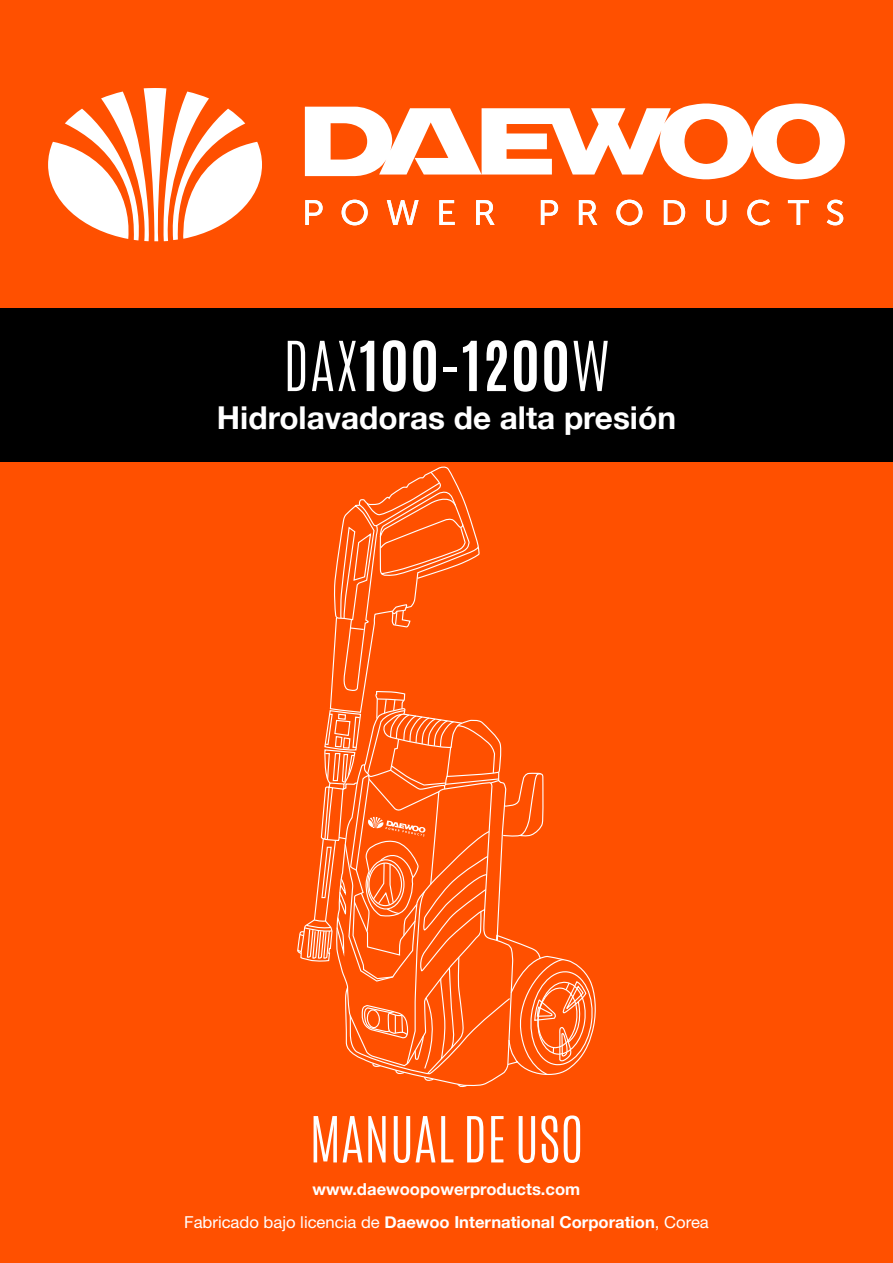
<style>
.page{position:relative;width:893px;height:1263px;background:#fff}
.page>*{position:absolute;margin:0;border:0;box-sizing:border-box;transform-origin:0 0}
.t1{font:700 58.5px "Antonio";letter-spacing:.025em;color:#fff}
.t2{font:300 54px "Antonio";color:#fff}
.t3{font:700 31.5px "Helvetica Neue";color:#fff}
.t4{font:700 16.5px "Helvetica Neue";color:#fff}
.s1{font-weight:300}
.s2{font-weight:400}
</style>
<div class="page">
<div style="left:1px;top:1px;width:892px;height:1262px;background:#ff5000"></div>
<svg style="left:48px;top:88px;width:214px;height:153px"></svg>
<svg style="left:305px;top:103px;width:540px;height:76px"></svg>
<svg style="left:305px;top:200px;width:18px;height:25px"></svg>
<svg style="left:342px;top:200px;width:26px;height:25px"></svg>
<svg style="left:387px;top:200px;width:32px;height:25px"></svg>
<svg style="left:439px;top:200px;width:16px;height:25px"></svg>
<svg style="left:476px;top:200px;width:19px;height:25px"></svg>
<svg style="left:541px;top:200px;width:17px;height:25px"></svg>
<svg style="left:579px;top:200px;width:18px;height:25px"></svg>
<svg style="left:616px;top:200px;width:26px;height:25px"></svg>
<svg style="left:664px;top:200px;width:21px;height:25px"></svg>
<svg style="left:706px;top:200px;width:20px;height:25px"></svg>
<svg style="left:747px;top:200px;width:23px;height:25px"></svg>
<svg style="left:788px;top:200px;width:21px;height:25px"></svg>
<svg style="left:827px;top:200px;width:16px;height:25px"></svg>
<div style="left:0;top:308px;width:893px;height:153px;background:#000"></div>
<svg style="left:297px;top:466px;width:299px;height:621px"></svg>
<h1 class="t1" style="left:283px;top:322px;width:328px"><span class="s1">DAX</span>100-1200<span class="s1">W</span></h1>
<h3 class="t3" style="left:217px;top:398px;width:461px">Hidrolavadoras de alta presión</h3>
<h2 class="t2" style="left:309px;top:1101px;width:276px">MANUAL DE USO</h2>
<p class="t4" style="left:313px;top:1179px;width:269px">www.daewoopowerproducts.com</p>
<p class="t4" style="left:184px;top:1211px;width:526px"><span class="s2">Fabricado bajo licencia de</span> Daewoo International Corporation<span class="s2">, Corea</span></p>
</div>
